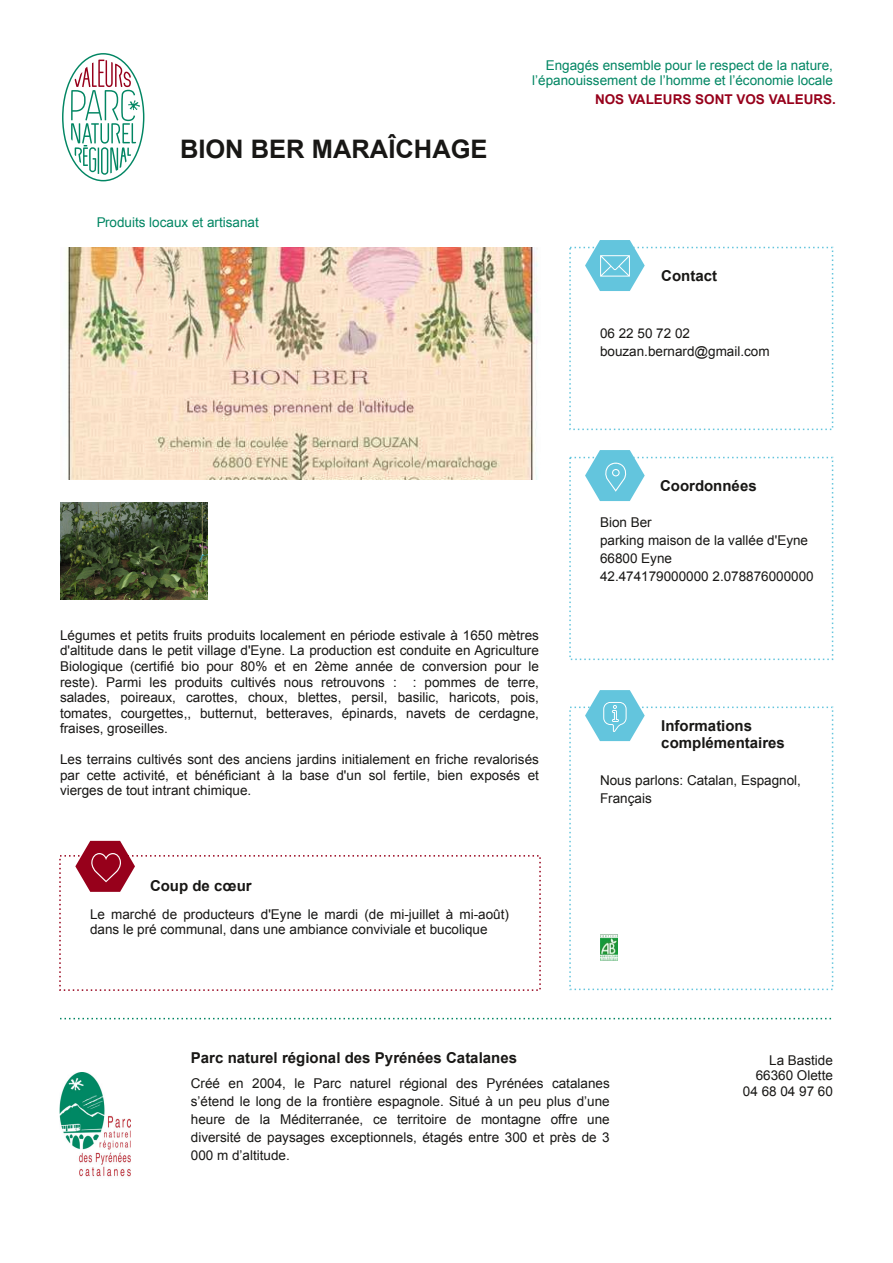
<style>
.page{position:relative;width:893px;height:1263px;background:#fff}
.page>*{position:absolute;margin:0;border:0;box-sizing:border-box;transform-origin:0 0}
.t1{font:700 25.5px "Arial";color:#181715}
.t2{font:700 15px/17.2px "Arial";color:#181715}
.t3{font:13.5px/15.5px "Arial";color:#181715}
.t4{font:13.5px/15.5px "Arial";color:#028663;text-align:right}
.t5{font:700 13.5px "Arial";color:#97001b}
</style>
<div class="page">
<img style="left:60px;top:1072px;width:71px;height:105px">
<svg style="left:60px;top:1018px;width:772px;height:1px"></svg>
<img style="left:600px;top:934px;width:18px;height:26px">
<svg style="left:585px;top:690px;width:60px;height:51px"></svg>
<svg style="left:585px;top:450px;width:60px;height:51px"></svg>
<svg style="left:585px;top:240px;width:60px;height:51px"></svg>
<svg style="left:75px;top:841px;width:60px;height:51px"></svg>
<img style="left:60px;top:502px;width:147px;height:98px">
<img style="left:67px;top:248px;width:471px;height:232px">
<svg style="left:62px;top:53px;width:83px;height:129px"></svg>
<p class="t4" style="left:532px;top:57px;width:302px">Engagés ensemble pour le respect de la nature, l’épanouissement de l’homme et l’économie locale</p>
<h1 class="t1" style="left:180px;top:135px;width:309px">BION BER MARAÎCHAGE</h1>
<p class="t4" style="left:96px;top:215px;width:164px">Produits locaux et artisanat</p>
<p class="t3" style="left:60px;top:627px;width:480px;text-align:justify">Légumes et petits fruits produits localement en période estivale à 1650 mètres d'altitude dans le petit village d'Eyne. La production est conduite en Agriculture Biologique (certifié bio pour 80% et en 2ème année de conversion pour le reste). Parmi les produits cultivés nous retrouvons : : pommes de terre, salades, poireaux, carottes, choux, blettes, persil, basilic, haricots, pois, tomates, courgettes,, butternut, betteraves, épinards, navets de cerdagne, fraises, groseilles.</p>
<p class="t3" style="left:60px;top:752px;width:480px;text-align:justify">Les terrains cultivés sont des anciens jardins initialement en friche revalorisés par cette activité, et bénéficiant à la base d'un sol fertile, bien exposés et vierges de tout intrant chimique.</p>
<p class="t2" style="left:150px;top:877px;width:103px">Coup de cœur</p>
<p class="t3" style="left:90px;top:906px;width:420px">Le marché de producteurs d'Eyne le mardi (de mi-juillet à mi-août) dans le pré communal, dans une ambiance conviviale et bucolique</p>
<p class="t5" style="left:595px;top:92px;width:242px">NOS VALEURS SONT VOS VALEURS.</p>
<p class="t2" style="left:661px;top:267px;width:57px">Contact</p>
<p class="t3" style="left:600px;top:324px;width:171px;line-height:18px">06 22 50 72 02 bouzan.bernard@gmail.com</p>
<p class="t2" style="left:660px;top:477px;width:98px">Coordonnées</p>
<p class="t3" style="left:600px;top:513px;width:215px;line-height:18px">Bion Ber<br>parking maison de la vallée d'Eyne<br>66800 Eyne<br>42.474179000000 2.078876000000</p>
<p class="t2" style="left:661px;top:717px;width:125px">Informations complémentaires</p>
<p class="t3" style="left:600px;top:771px;width:202px;line-height:18px">Nous parlons: Catalan, Espagnol,<br>Français</p>
<p class="t2" style="left:191px;top:1049px;width:328px">Parc naturel régional des Pyrénées Catalanes</p>
<p class="t3" style="left:191px;top:1074px;width:420px;line-height:18px;text-align:justify">Créé en 2004, le Parc naturel régional des Pyrénées catalanes s’étend le long de la frontière espagnole. Situé à un peu plus d’une heure de la Méditerranée, ce territoire de montagne offre une diversité de paysages exceptionnels, étagés entre 300 et près de 3<br>000 m d’altitude.</p>
<p class="t3" style="left:743px;top:1052px;width:92px;text-align:right">La Bastide<br>66360 Olette<br>04 68 04 97 60</p>
</div>
